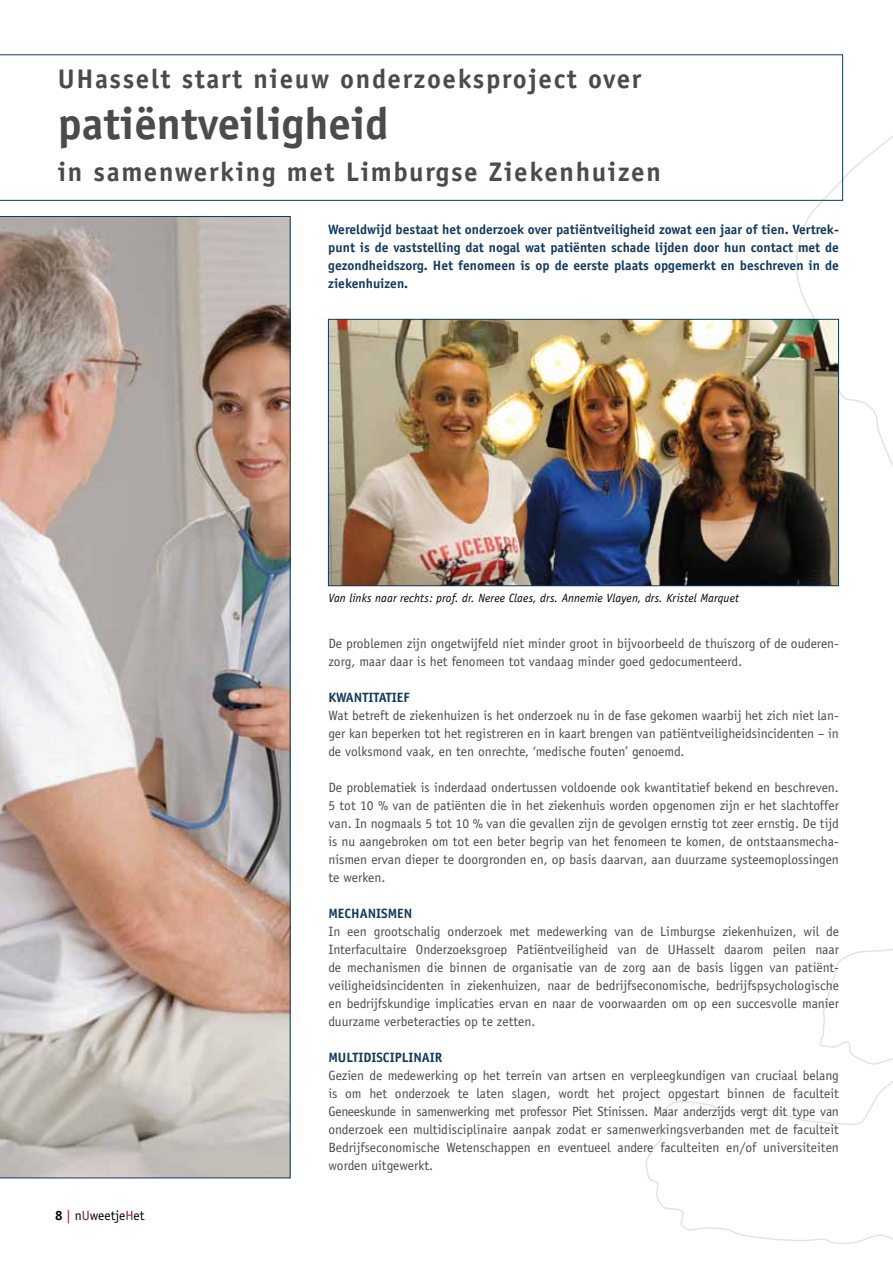
<style>
.page{position:relative;width:893px;height:1263px;background:#fff}
.page>*{position:absolute;margin:0;border:0;box-sizing:border-box;transform-origin:0 0}
.t1{font:700 45px "Officina Sans";color:#4b4b4d}
.t2{font:700 27px "Officina Sans";letter-spacing:.06em;color:#4b4b4d}
.t3{font:13.5px/18px "Officina Sans";color:#4b4b4d;text-align:justify}
.t4{font:700 13.5px/18px "Officina Sans";color:#13395d;text-align:justify}
.t5{font:13.5px "Officina Sans";color:#000}
.t6{font:italic 12px "Officina Sans";letter-spacing:.01em;color:#000}
.s1{font-weight:700}
.s2{color:#8c1713}
</style>
<div class="page">
<svg style="left:645px;top:101px;width:248px;height:1143px"></svg>
<svg style="left:0;top:54px;width:843px;height:147px"></svg>
<img style="left:330px;top:321px;width:507px;height:263px">
<div style="left:328px;top:319px;width:511px;height:267px;border:1px solid #13395d"></div>
<img style="left:0;top:216px;width:291px;height:962px">
<h2 class="t2" style="left:58px;top:62px;width:585px">UHasselt start nieuw onderzoeksproject over</h2>
<h1 class="t1" style="left:58px;top:95px;width:332px">patiëntveiligheid</h1>
<h2 class="t2" style="left:58px;top:155px;width:605px">in samenwerking met Limburgse Ziekenhuizen</h2>
<p class="t4" style="left:328px;top:220px;width:512px">Wereldwijd bestaat het onderzoek over patiëntveiligheid zowat een jaar of tien. Vertrek&shy;punt is de vaststelling dat nogal wat patiënten schade lijden door hun contact met de gezondheidszorg. Het fenomeen is op de eerste plaats opgemerkt en beschreven in de ziekenhuizen.</p>
<p class="t6" style="left:328px;top:591px;width:412px">Van links naar rechts: prof. dr. Neree Claes, drs. Annemie Vlayen, drs. Kristel Marquet</p>
<p class="t5" style="left:55px;top:1208px;width:91px"><span class="s1">8</span> <span class="s2">|</span> n<span class="s2">U</span>weetje<span class="s2">H</span>et</p>
<p class="t3" style="left:328px;top:634px;width:512px">De problemen zijn ongetwijfeld niet minder groot in bijvoorbeeld de thuiszorg of de ouderen&shy;zorg, maar daar is het fenomeen tot vandaag minder goed gedocumenteerd.</p>
<p class="t4" style="left:328px;top:688px;width:41px">Kwantitati</p>
<p class="t4" style="left:397px;top:688px;width:13px">ef</p>
<p class="t3" style="left:328px;top:706px;width:512px">Wat betreft de ziekenhuizen is het onderzoek nu in de fase gekomen waarbij het zich niet lan&shy;ger kan beperken tot het registreren en in kaart brengen van patiëntveiligheidsincidenten – in de volksmond vaak, en ten onrechte, ‘medische fouten’ genoemd.</p>
<p class="t3" style="left:328px;top:778px;width:512px">De problematiek is inderdaad ondertussen voldoende ook kwantitatief bekend en beschreven.<br>5 tot 10 % van de patiënten die in het ziekenhuis worden opgenomen zijn er het slachtoffer van. In nogmaals 5 tot 10 % van die gevallen zijn de gevolgen ernstig tot zeer ernstig. De tijd is nu aangebroken om tot een beter begrip van het fenomeen te komen, de ontstaansmecha&shy;nismen ervan dieper te doorgronden en, op basis daarvan, aan duurzame systeemoplossingen te werken.</p>
<p class="t4" style="left:328px;top:904px;width:85px">Mechanismen</p>
<p class="t3" style="left:328px;top:922px;width:512px">In een grootschalig onderzoek met medewerking van de Limburgse ziekenhuizen, wil de Interfacultaire Onderzoeksgroep Patiëntveiligheid van de UHasselt daarom peilen naar de mechanismen die binnen de organisatie van de zorg aan de basis liggen van patiënt&shy;veiligheidsincidenten in ziekenhuizen, naar de bedrijfseconomische, bedrijfspsychologische en bedrijfskundige implicaties ervan en naar de voorwaarden om op een succesvolle manier duurzame verbeteracties op te zetten.</p>
<p class="t4" style="left:328px;top:1048px;width:17px">Multi</p>
<p class="t4" style="left:363px;top:1048px;width:15px">discipli</p>
<p class="t4" style="left:413px;top:1048px;width:31px">nair</p>
<p class="t3" style="left:328px;top:1066px;width:512px">Gezien de medewerking op het terrein van artsen en verpleegkundigen van cruciaal belang is om het onderzoek te laten slagen, wordt het project opgestart binnen de faculteit Geneeskunde in samenwerking met professor Piet Stinissen. Maar anderzijds vergt dit type van onderzoek een multidisciplinaire aanpak zodat er samenwerkingsverbanden met de faculteit Bedrijfseconomische Wetenschappen en eventueel andere faculteiten en/of universiteiten worden uitgewerkt.</p>
</div>
